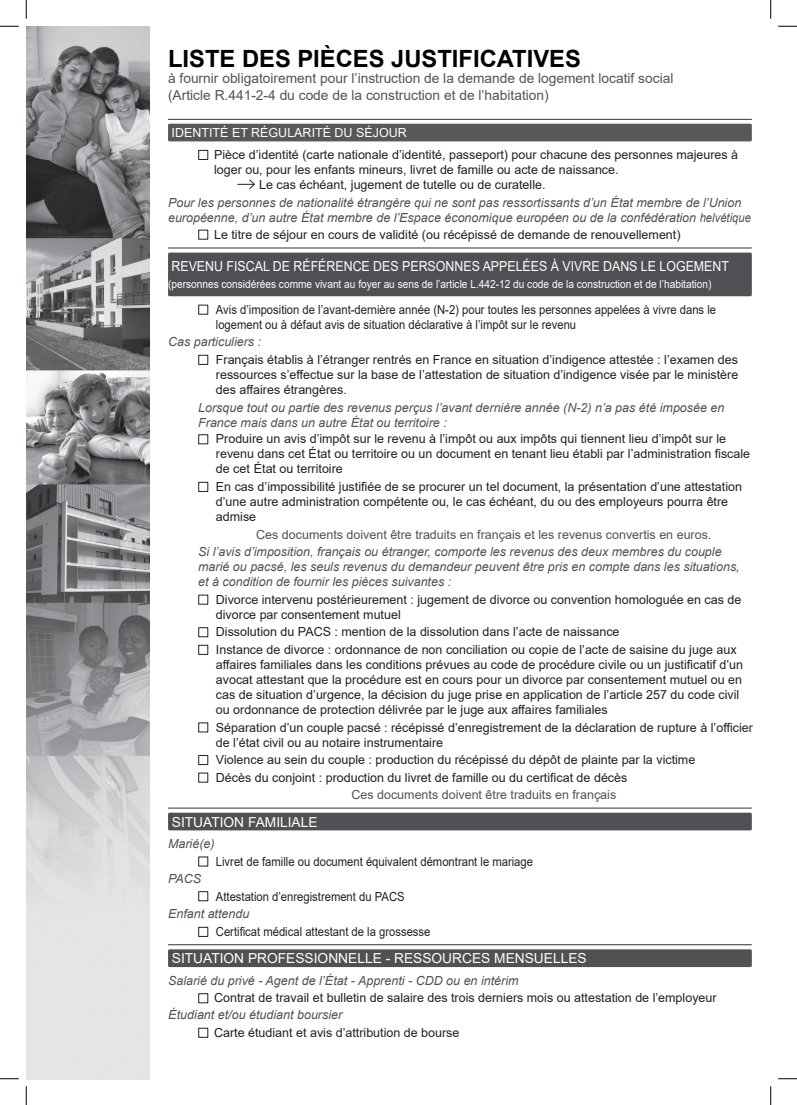
<style>
.page{position:relative;width:797px;height:1105px;background:#fff}
.page>*{position:absolute;margin:0;border:0;box-sizing:border-box;transform-origin:0 0}
.t1{font:700 23.75px "Arial";color:#000001}
.t2{font:13.75px "Arial";color:#505355}
.t3{font:13.75px "Arial";color:#fff}
.t4{font:13.75px "Arial";color:#fff;scale:.9 1}
.t5{font:12.5px/15px "Arial";color:#231f20}
.t6{font:italic 12.5px/15px "Arial";color:#505254}
.t7{font:12.5px/15px "Arial";color:#231f20;scale:.9 1}
.t8{font:italic 12.5px/15px "Arial";color:#505154}
.t9{font:12.5px "Arial";color:#505254}
.t10{font:12.5px "Arial";color:#fff}
.t11{font:11.25px "Arial";color:#fff;scale:.9 1}
.s1{color:#505254}
</style>
<div class="page">
<img style="left:26px;top:26px;width:123px;height:1053px">
<div style="left:168px;top:124px;width:583px;height:17px;background:#585759"></div>
<div style="left:168px;top:813px;width:583px;height:17px;background:#505154"></div>
<div style="left:168px;top:949px;width:583px;height:18px;background:#505154"></div>
<div style="left:168px;top:253px;width:583px;height:43px;background:#4f5054"></div>
<div style="left:198px;top:150px;width:10px;height:10px;border:1px solid #231f20"></div>
<div style="left:198px;top:230px;width:10px;height:10px;border:1px solid #231f20"></div>
<div style="left:198px;top:305px;width:10px;height:10px;border:1px solid #231f20"></div>
<div style="left:198px;top:355px;width:10px;height:10px;border:1px solid #231f20"></div>
<div style="left:198px;top:434px;width:10px;height:10px;border:1px solid #231f20"></div>
<div style="left:198px;top:482px;width:10px;height:10px;border:1px solid #231f20"></div>
<div style="left:198px;top:595px;width:10px;height:10px;border:1px solid #231f20"></div>
<div style="left:198px;top:627px;width:10px;height:10px;border:1px solid #231f20"></div>
<div style="left:198px;top:645px;width:10px;height:10px;border:1px solid #231f20"></div>
<div style="left:198px;top:722px;width:10px;height:10px;border:1px solid #231f20"></div>
<div style="left:198px;top:755px;width:10px;height:10px;border:1px solid #231f20"></div>
<div style="left:198px;top:773px;width:10px;height:10px;border:1px solid #231f20"></div>
<div style="left:198px;top:856px;width:10px;height:10px;border:1px solid #231f20"></div>
<div style="left:198px;top:891px;width:10px;height:10px;border:1px solid #231f20"></div>
<div style="left:198px;top:927px;width:10px;height:10px;border:1px solid #231f20"></div>
<div style="left:198px;top:993px;width:10px;height:10px;border:1px solid #231f20"></div>
<div style="left:198px;top:1028px;width:10px;height:10px;border:1px solid #231f20"></div>
<svg style="left:238px;top:179px;width:17px;height:11px"></svg>
<hr style="left:168px;top:248px;width:583px;height:1px;background:#303338">
<hr style="left:168px;top:119px;width:583px;height:1px;background:#303338">
<hr style="left:168px;top:808px;width:583px;height:1px;background:#303338">
<hr style="left:168px;top:944px;width:583px;height:1px;background:#303338">
<svg style="left:0;top:25px;width:19px;height:2px"></svg>
<svg style="left:778px;top:25px;width:19px;height:2px"></svg>
<svg style="left:0;top:1078px;width:19px;height:1px"></svg>
<svg style="left:778px;top:1078px;width:19px;height:1px"></svg>
<svg style="left:25px;top:0;width:2px;height:19px"></svg>
<svg style="left:25px;top:1086px;width:2px;height:19px"></svg>
<svg style="left:770px;top:0;width:1px;height:19px"></svg>
<svg style="left:770px;top:1086px;width:1px;height:19px"></svg>
<p class="t1" style="left:168px;top:42px;width:414px">LISTE DES PIÈCES JUSTIFICATIVES</p>
<p class="t2" style="left:168px;top:69px;width:507px">à fournir obligatoirement pour l’instruction de la demande de logement locatif social</p>
<p class="t2" style="left:168px;top:86px;width:382px">(Article R.441-2-4 du code de la construction et de l’habitation)</p>
<p class="t10" style="left:171px;top:124px;width:237px">IDENTITÉ ET RÉGULARITÉ DU SÉJOUR</p>
<p class="t5" style="left:214px;top:147px;width:525px">Pièce d’identité (carte nationale d’identité, passeport) pour chacune des personnes majeures à loger ou, pour les enfants mineurs, livret de famille ou acte de naissance.</p>
<p class="t5" style="left:259px;top:177px;width:288px">Le cas échéant, jugement de tutelle ou de curatelle.</p>
<p class="t8" style="left:168px;top:195px;width:584px">Pour les personnes de nationalité étrangère qui ne sont pas ressortissants d’un <span class="s1">É</span>tat membre de l’Union européenne, d’un autre <span class="s1">É</span>tat membre de l’Espace économique européen ou de la confédération helvétique</p>
<p class="t5" style="left:214px;top:227px;width:468px">Le titre de séjour en cours de validité (ou récépissé de demande de renouvellement)</p>
<p class="t4" style="left:171px;top:257px;width:621px">REVENU FISCAL DE RÉFÉRENCE DES PERSONNES APPELÉES À VIVRE DANS LE LOGEMENT</p>
<p class="t11" style="left:168px;top:276px;width:605px">(personnes considérées comme vivant au foyer au sens de l’article L.442-12 du code de la construction et de l’habitation)</p>
<p class="t7" style="left:216px;top:302px;width:557px">Avis d’imposition de l’avant-dernière année (N-2) pour toutes les personnes appelées à vivre dans le logement ou à défaut avis de situation déclarative à l’impôt sur le revenu</p>
<p class="t5" style="left:216px;top:352px;width:524px;text-align:justify">Français établis à l’étranger rentrés en France en situation d’indigence attestée : l’examen des ressources s’effectue sur la base de l’attestation de situation d’indigence visée par le ministère des affaires étrangères.</p>
<p class="t5" style="left:216px;top:431px;width:536px">Produire un avis d’impôt sur le revenu à l’impôt ou aux impôts qui tiennent lieu d’impôt sur le revenu dans cet État ou territoire ou un document en tenant lieu établi par l’administration fiscale de cet État ou territoire</p>
<p class="t5" style="left:216px;top:479px;width:527px">En cas d’impossibilité justifiée de se procurer un tel document, la présentation d’une attestation d’une autre administration compétente ou, le cas échéant, du ou des employeurs pourra être admise</p>
<p class="t6" style="left:168px;top:335px;width:95px">Cas particuliers :</p>
<p class="t6" style="left:198px;top:400px;width:527px">Lorsque tout ou partie des revenus perçus l’avant dernière année (N-2) n’a pas été imposée en<br>France mais dans un autre État ou territoire :</p>
<p class="t9" style="left:256px;top:525px;width:457px">Ces documents doivent être traduits en français et les revenus convertis en euros.</p>
<p class="t6" style="left:198px;top:544px;width:543px">Si l’avis d’imposition, français ou étranger, comporte les revenus des deux membres du couple marié ou pacsé, les seuls revenus du demandeur peuvent être pris en compte dans les situations, et à condition de fournir les pièces suivantes :</p>
<p class="t5" style="left:216px;top:592px;width:527px">Divorce intervenu postérieurement : jugement de divorce ou convention homologuée en cas de divorce par consentement mutuel</p>
<p class="t5" style="left:216px;top:624px;width:405px">Dissolution du PACS : mention de la dissolution dans l’acte de naissance</p>
<p class="t5" style="left:216px;top:642px;width:529px">Instance de divorce : ordonnance de non conciliation ou copie de l’acte de saisine du juge aux affaires familiales dans les conditions prévues au code de procédure civile ou un justificatif d’un avocat attestant que la procédure est en cours pour un divorce par consentement mutuel ou en cas de situation d’urgence, la décision du juge prise en application de l’article 257 du code civil ou ordonnance de protection délivrée par le juge aux affaires familiales</p>
<p class="t5" style="left:216px;top:719px;width:538px">Séparation d’un couple pacsé : récépissé d’enregistrement de la déclaration de rupture à l’officier de l’état civil ou au notaire instrumentaire</p>
<p class="t5" style="left:216px;top:752px;width:481px">Violence au sein du couple : production du récépissé du dépôt de plainte par la victime</p>
<p class="t5" style="left:216px;top:770px;width:413px">Décès du conjoint : production du livret de famille ou du certificat de décès</p>
<p class="t3" style="left:172px;top:812px;width:147px">SITUATION FAMILIALE</p>
<p class="t9" style="left:351px;top:786px;width:266px">Ces documents doivent être traduits en français</p>
<p class="t6" style="left:168px;top:836px;width:48px">Marié(e)</p>
<p class="t6" style="left:168px;top:871px;width:35px">PACS</p>
<p class="t6" style="left:168px;top:907px;width:83px">Enfant attendu</p>
<p class="t7" style="left:216px;top:854px;width:354px">Livret de famille ou document équivalent démontrant le mariage</p>
<p class="t7" style="left:216px;top:889px;width:211px">Attestation d’enregistrement du PACS</p>
<p class="t7" style="left:216px;top:924px;width:240px">Certificat médical attestant de la grossesse</p>
<p class="t3" style="left:172px;top:949px;width:416px">SITUATION PROFESSIONNELLE - RESSOURCES MENSUELLES</p>
<p class="t6" style="left:168px;top:973px;width:352px">Salarié du privé - Agent de l’État - Apprenti - CDD ou en intérim</p>
<p class="t6" style="left:168px;top:1007px;width:175px">Étudiant et/ou étudiant boursier</p>
<p class="t5" style="left:214px;top:990px;width:504px">Contrat de travail et bulletin de salaire des trois derniers mois ou attestation de l’employeur</p>
<p class="t5" style="left:214px;top:1025px;width:247px">Carte étudiant et avis d’attribution de bourse</p>
</div>
